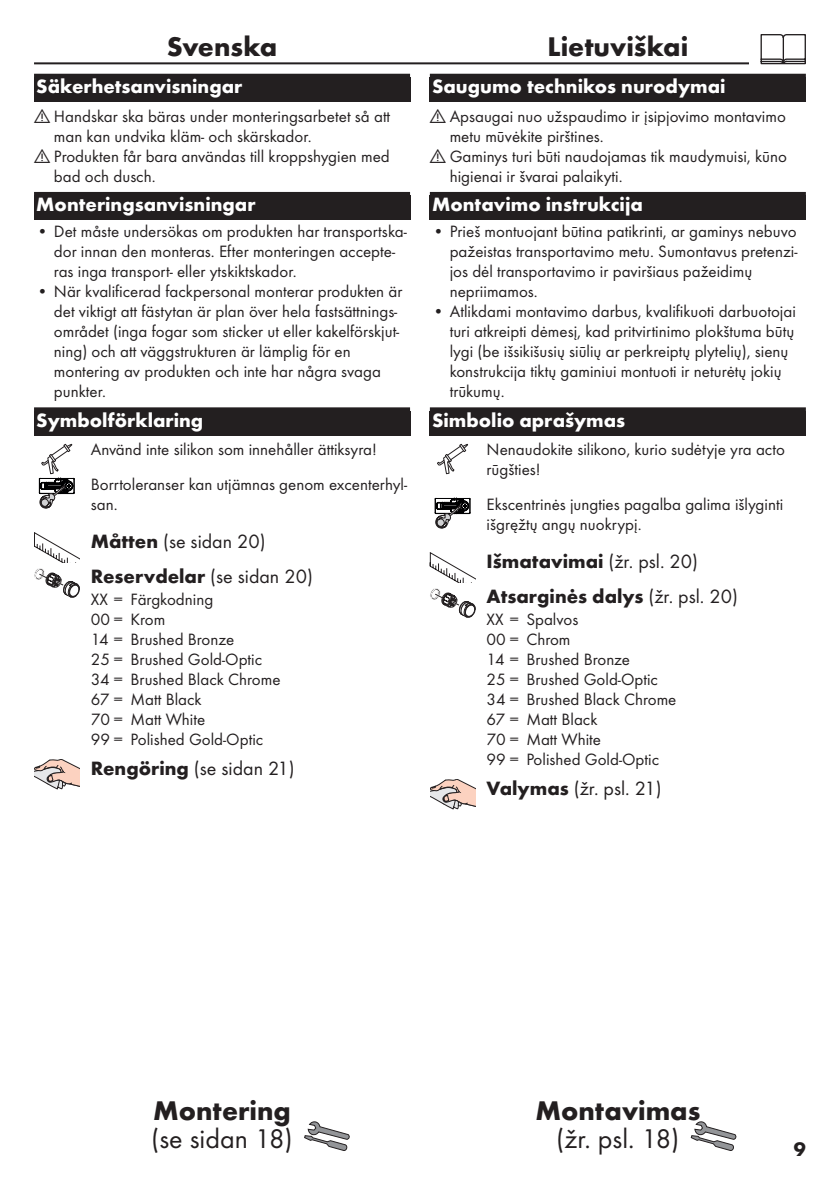
<style>
.page{position:relative;width:840px;height:1191px;background:#fff}
.page>*{position:absolute;margin:0;border:0;box-sizing:border-box;transform-origin:0 0}
.t1{font:700 28px "Futura TOT";color:#231f20}
.t2{font:28px "Futura TOT Boo";color:#231f20}
.t3{font:700 20px "Futura TOT";color:#fff}
.t4{font:700 20px/35.4px "Futura TOT";color:#231f20}
.t5{font:20px "Futura TOT Boo";color:#231f20}
.t6{font:17px/20px "Futura TOT Boo";color:#231f20}
.s1{font-family:"Futura TOT";font-weight:700}
.s2{font-family:"Futura TOT Boo";font-weight:400}
</style>
<div class="page">
<hr style="left:34px;top:62px;width:771px;height:2px;background:#231f20">
<div style="left:748px;top:34px;width:68px;height:34px;background:#fff"></div>
<svg style="left:760px;top:34px;width:45px;height:30px"></svg>
<svg style="left:304px;top:1121px;width:45px;height:29px"></svg>
<div style="left:34px;top:74px;width:376px;height:28px;background:#231f20"></div>
<div style="left:34px;top:192px;width:376px;height:28px;background:#231f20"></div>
<div style="left:34px;top:407px;width:376px;height:28px;background:#231f20"></div>
<svg style="left:38px;top:444px;width:37px;height:64px"></svg>
<svg style="left:34px;top:532px;width:45px;height:66px"></svg>
<svg style="left:34px;top:759px;width:45px;height:30px"></svg>
<svg style="left:690px;top:1121px;width:45px;height:29px"></svg>
<div style="left:429px;top:74px;width:376px;height:28px;background:#231f20"></div>
<div style="left:429px;top:192px;width:376px;height:28px;background:#231f20"></div>
<div style="left:429px;top:407px;width:376px;height:28px;background:#231f20"></div>
<svg style="left:437px;top:444px;width:31px;height:30px"></svg>
<svg style="left:434px;top:498px;width:36px;height:30px"></svg>
<svg style="left:429px;top:552px;width:46px;height:66px"></svg>
<svg style="left:430px;top:779px;width:45px;height:30px"></svg>
<h1 class="t1" style="left:167px;top:29px;width:112px">Svenska</h1>
<p class="t3" style="left:36px;top:74px;width:207px">Säkerhetsanvisningar</p>
<p class="t6" style="left:34px;top:106px;width:357px"><sub>!</sub> Handskar ska bäras under monteringsarbetet så att</p>
<p class="t6" style="left:54px;top:126px;width:259px">man kan undvika kläm- och skärskador.</p>
<p class="t6" style="left:34px;top:146px;width:357px"><sub>!</sub> Produkten får bara användas till kroppshygien med</p>
<p class="t6" style="left:54px;top:166px;width:103px">bad och dusch.</p>
<p class="t3" style="left:36px;top:192px;width:221px">Monteringsanvisningar</p>
<p class="t6" style="left:54px;top:221px;width:354px;text-indent:-17px">• Det måste undersökas om produkten har transportska&shy;dor innan den monteras. Efter monteringen accepte&shy;ras inga transport- eller ytskiktskador.</p>
<p class="t6" style="left:54px;top:281px;width:350px;text-indent:-17px">• När kvalificerad fackpersonal monterar produkten är det viktigt att fästytan är plan över hela fastsättnings&shy;området (inga fogar som sticker ut eller kakelförskjut&shy;ning) och att väggstrukturen är lämplig för en montering av produkten och inte har några svaga punkter.</p>
<p class="t3" style="left:36px;top:408px;width:168px">Symbolförklaring</p>
<p class="t6" style="left:91px;top:432px;width:317px;line-height:34.2px">Använd inte silikon som innehåller ättiksyra!<br>Borrtoleranser kan utjämnas genom excenterhyl-</p>
<p class="t6" style="left:91px;top:494px;width:28px">san.</p>
<p class="t5" style="left:91px;top:529px;width:176px"><span class="s1">Måtten</span> (se sidan 20)</p>
<p class="t4" style="left:91px;top:558px;width:223px">Reservdelar <span class="s2">(se sidan 20)</span></p>
<p class="t6" style="left:91px;top:589px;width:191px">XX = Färgkodning<br>00 = Krom<br>14 = Brushed Bronze<br>25 = Brushed Gold-Optic<br>34 = Brushed Black Chrome<br>67 = Matt Black<br>70 = Matt White<br>99 = Polished Gold-Optic</p>
<p class="t5" style="left:91px;top:756px;width:205px"><span class="s1">Rengöring</span> (se sidan 21)</p>
<h1 class="t1" style="left:547px;top:29px;width:142px">Lietuviškai</h1>
<p class="t3" style="left:432px;top:74px;width:295px">Saugumo technikos nurodymai</p>
<p class="t6" style="left:429px;top:106px;width:357px"><sub>!</sub> Apsaugai nuo užspaudimo ir įsipjovimo montavimo</p>
<p class="t6" style="left:449px;top:126px;width:155px">metu mūvėkite pirštines.</p>
<p class="t6" style="left:429px;top:146px;width:358px"><sub>!</sub> Gaminys turi būti naudojamas tik maudymuisi, kūno</p>
<p class="t6" style="left:449px;top:166px;width:174px">higienai ir švarai palaikyti.</p>
<p class="t3" style="left:432px;top:192px;width:212px">Montavimo instrukcija</p>
<p class="t6" style="left:449px;top:221px;width:349px;text-indent:-17px">• Prieš montuojant būtina patikrinti, ar gaminys nebuvo pažeistas transportavimo metu. Sumontavus pretenzi&shy;jos dėl transportavimo ir paviršiaus pažeidimų nepriimamos.</p>
<p class="t6" style="left:449px;top:301px;width:347px;text-indent:-17px">• Atlikdami montavimo darbus, kvalifikuoti darbuotojai turi atkreipti dėmesį, kad pritvirtinimo plokštuma būtų lygi (be išsikišusių siūlių ar perkreiptų plytelių), sienų konstrukcija tiktų gaminiui montuoti ir neturėtų jokių trūkumų.</p>
<p class="t3" style="left:432px;top:408px;width:194px">Simbolio aprašymas</p>
<p class="t6" style="left:486px;top:439px;width:299px">Nenaudokite silikono, kurio sudėtyje yra acto rūgšties!</p>
<p class="t6" style="left:486px;top:494px;width:298px">Ekscentrinės jungties pagalba galima išlyginti išgręžtų angų nuokrypį.</p>
<p class="t4" style="left:486px;top:543px;width:253px">Išmatavimai <span class="s2">(žr. psl. 20)<br></span>Atsarginės dalys <span class="s2">(žr. psl. 20)</span></p>
<p class="t6" style="left:486px;top:609px;width:191px">XX = Spalvos<br>00 = Chrom<br>14 = Brushed Bronze<br>25 = Brushed Gold-Optic<br>34 = Brushed Black Chrome<br>67 = Matt Black<br>70 = Matt White<br>99 = Polished Gold-Optic</p>
<p class="t5" style="left:486px;top:776px;width:176px"><span class="s1">Valymas</span> (žr. psl. 21)</p>
<h1 class="t1" style="left:153px;top:1093px;width:139px">Montering</h1>
<h1 class="t2" style="left:151px;top:1121px;width:143px">(se sidan 18)</h1>
<h1 class="t1" style="left:535px;top:1093px;width:166px">Montavimas</h1>
<h1 class="t2" style="left:556px;top:1121px;width:125px">(žr. psl. 18)</h1>
<p class="t4" style="left:793px;top:1131px;width:13px">9</p>
</div>
